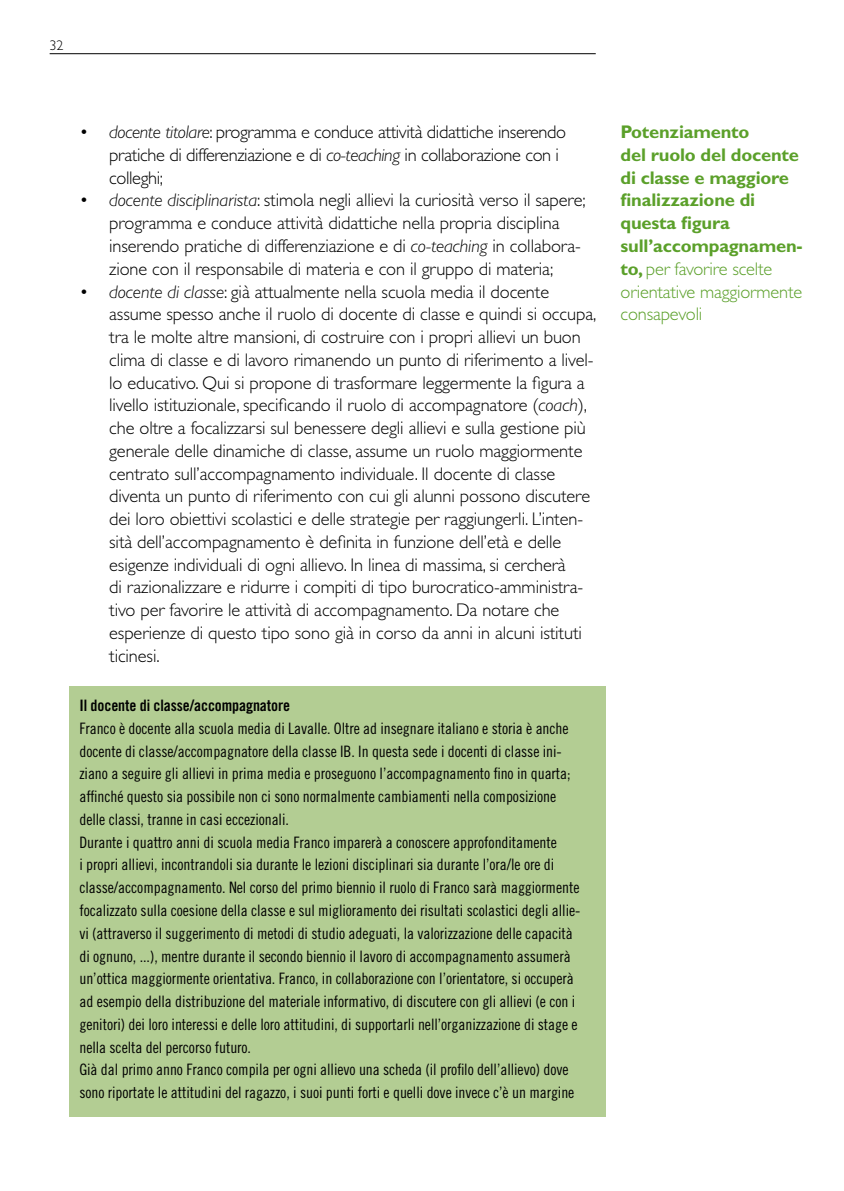
<style>
.page{position:relative;width:844px;height:1191px;background:#fff}
.page>*{position:absolute;margin:0;border:0;box-sizing:border-box;transform-origin:0 0}
.t1{font:300 18.38px/22.8px "Gill Alt One";letter-spacing:-.005em;color:#000}
.t2{font:700 18.38px/22.8px "Gill Alt One";letter-spacing:-.01em;color:#5ba02a}
.t3{font:15.75px/22.8px "Trade Gothic Cond Eighteen";letter-spacing:-.005em;color:#000}
.t4{font:15.75px "Trade Gothic Bold Cond Twenty";letter-spacing:-.005em;color:#000}
.t5{font:300 14px "Gill Alt One";color:#000}
.s1{font-style:italic}
.s2{font-weight:300}
</style>
<div class="page">
<hr style="left:50px;top:53px;width:545px;height:1px;background:#000">
<div style="left:69px;top:686px;width:536px;height:430px;background:#b3cd93"></div>
<p class="t5" style="left:50px;top:37px;width:15px">32</p>
<p class="t1" style="left:109px;top:121px;width:458px;text-indent:-30px">• <span class="s1">docente titolare</span>: programma e conduce attività didattiche inserendo pratiche di differenziazione e di <span class="s1">co-teaching</span> in collaborazione con i colleghi;</p>
<p class="t1" style="left:109px;top:189px;width:478px;text-indent:-30px">• <span class="s1">docente disciplinarista</span>: stimola negli allievi la curiosità verso il sapere; programma e conduce attività didattiche nella propria disciplina inserendo pratiche di differenziazione e di <span class="s1">co-teaching</span> in collabora&shy;zione con il responsabile di materia e con il gruppo di materia;</p>
<p class="t1" style="left:109px;top:280px;width:488px;text-indent:-30px">• <span class="s1">docente di classe</span>: già attualmente nella scuola media il docente assume spesso anche il ruolo di docente di classe e quindi si occupa, tra le molte altre mansioni, di costruire con i propri allievi un buon clima di classe e di lavoro rimanendo un punto di riferimento a livel&shy;lo educativo. Qui si propone di trasformare leggermente la figura a livello istituzionale, specificando il ruolo di accompagnatore (<span class="s1">coach</span>), che oltre a focalizzarsi sul benessere degli allievi e sulla gestione più generale delle dinamiche di classe, assume un ruolo maggiormente centrato sull’accompagnamento individuale. Il docente di classe diventa un punto di riferimento con cui gli alunni possono discutere dei loro obiettivi scolastici e delle strategie per raggiungerli. L’inten&shy;sità dell’accompagnamento è definita in funzione dell’età e delle esigenze individuali di ogni allievo. In linea di massima, si cercherà<br>di razionalizzare e ridurre i compiti di tipo burocratico-amministra&shy;tivo per favorire le attività di accompagnamento. Da notare che esperienze di questo tipo sono già in corso da anni in alcuni istituti ticinesi.</p>
<p class="t4" style="left:79px;top:696px;width:212px">Il docente di classe/accompagnatore</p>
<p class="t3" style="left:79px;top:717px;width:502px">Franco è docente alla scuola media di Lavalle. Oltre ad insegnare italiano e storia è anche docente di classe/accompagnatore della classe IB. In questa sede i docenti di classe ini&shy;ziano a seguire gli allievi in prima media e proseguono l’accompagnamento fino in quarta; affinché questo sia possibile non ci sono normalmente cambiamenti nella composizione delle classi, tranne in casi eccezionali.<br>Durante i quattro anni di scuola media Franco imparerà a conoscere approfonditamente<br>i propri allievi, incontrandoli sia durante le lezioni disciplinari sia durante l’ora/le ore di classe/accompagnamento. Nel corso del primo biennio il ruolo di Franco sarà maggiormente focalizzato sulla coesione della classe e sul miglioramento dei risultati scolastici degli allie&shy;vi (attraverso il suggerimento di metodi di studio adeguati, la valorizzazione delle capacità di ognuno, ...), mentre durante il secondo biennio il lavoro di accompagnamento assumerà un’ottica maggiormente orientativa. Franco, in collaborazione con l’orientatore, si occuperà ad esempio della distribuzione del materiale informativo, di discutere con gli allievi (e con i genitori) dei loro interessi e delle loro attitudini, di supportarli nell’organizzazione di stage e nella scelta del percorso futuro.<br>Già dal primo anno Franco compila per ogni allievo una scheda (il profilo dell’allievo) dove sono riportate le attitudini del ragazzo, i suoi punti forti e quelli dove invece c’è un margine</p>
<p class="t2" style="left:620px;top:120px;width:184px">Potenziamento<br>del ruolo del docente di classe e maggiore finalizzazione di questa figura sull’accompagnamen&shy;to, <span class="s2">per favorire scelte orientative maggiormente consapevoli</span></p>
</div>
